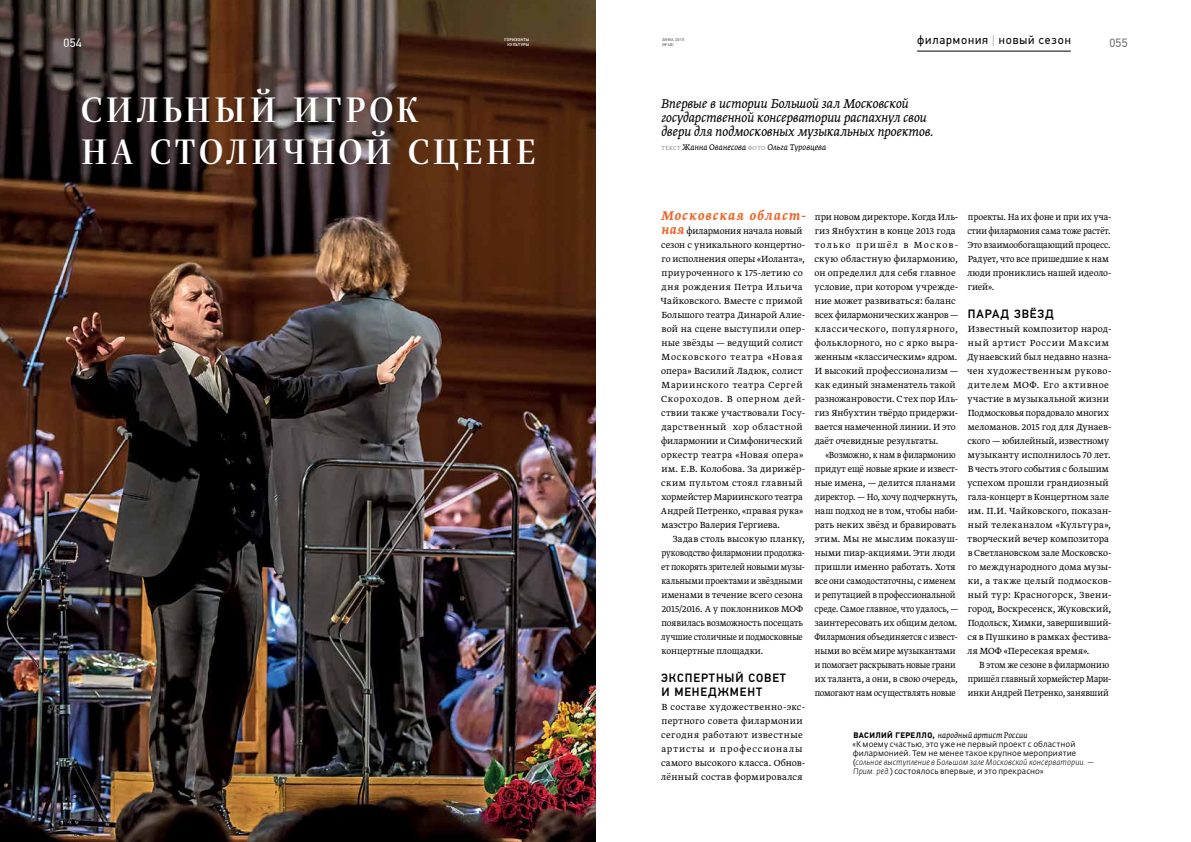
<style>
.page{position:relative;width:1191px;height:842px;background:#fff}
.page>*{position:absolute;margin:0;border:0;box-sizing:border-box;transform-origin:0 0}
.t1{font:42px/42px "Greta Dis Nar Pro Reg";letter-spacing:.105em;color:#fff}
.t2{font:italic 300 15px/14px "Greta Text Pro";letter-spacing:-.015em;color:#000}
.t3{font:italic 500 15px "Greta Text Pro";letter-spacing:.07em;color:#f16122}
.t4{font:500 12px/14px "PF Din Text Pro";letter-spacing:.08em;color:#000}
.t5{font:12px "PF Din Text Pro";letter-spacing:.07em;color:#000}
.t6{font:12px "PF Din Text Pro";color:#6d6e71}
.t7{font:12px "PF Din Text Pro";color:#fff}
.t8{font:300 10.5px/14px "Greta Text Pro";letter-spacing:.005em;color:#000}
.t9{font:300 10.5px/14px "Greta Text Pro";letter-spacing:.005em;color:#000;scale:.96 1}
.t10{font:300 10.5px/14px "Greta Text Pro";letter-spacing:.005em;color:#000;scale:.9 1}
.t11{font:300 10.5px/14px "Greta Text Pro";letter-spacing:.005em;color:#000;scale:.93 1}
.t12{font:300 10.5px/14px "Greta Text Pro";letter-spacing:.035em;color:#000}
.t13{font:8px/9px "Fedra Sans Pro";letter-spacing:.015em;color:#000}
.t14{font:italic 8px "Fedra Serif A Pro";letter-spacing:.015em;color:#000}
.t15{font:500 4px "PF Din Text Pro";letter-spacing:.07em;color:#fff}
.t16{font:500 4px/5px "PF Din Text Pro";letter-spacing:.07em;color:#6d6e71}
.s1{font-family:"PF Din Text Universal";font-weight:100}
.s2{font-family:"Fedra Serif B Pro";font-style:normal;font-size:5.5px;color:#808285}
.s3{font-weight:500;font-style:italic;font-size:15px;color:#f16122}
.s4{font-family:"PF Din Text Pro";font-weight:700;font-style:normal}
.s5{font-weight:300;font-style:italic}
</style>
<div class="page">
<img style="left:0;top:0;width:595px;height:842px">
<hr style="left:917px;top:51px;width:153px;height:1px;background:#000">
<p class="t15" style="left:504px;top:37px;width:26px">ГОРИЗОНТЫ</p>
<p class="t7" style="left:64px;top:36px;width:20px">054</p>
<p class="t15" style="left:507px;top:42px;width:23px">КУЛЬТУРЫ</p>
<p class="t16" style="left:662px;top:37px;width:24px">ЗИМА 2015 {№48}</p>
<p class="t5" style="left:917px;top:33px;width:155px">филармония <span class="s1">|</span> новый сезон</p>
<h1 class="t1" style="left:81px;top:90px;width:455px">СИЛЬНЫЙ ИГРОК<br>НА СТОЛИЧНОЙ СЦЕНЕ</h1>
<h2 class="t2" style="left:660px;top:97px;width:274px">Впервые в истории Большой зал Московской государственной консерватории распахнул свои двери для подмосковных музыкальных проектов.</h2>
<p class="t14" style="left:661px;top:142px;width:166px"><span class="s2">ТЕКСТ</span> Жанна Ованесова <span class="s2">ФОТО</span> Ольга Туровцева</p>
<p class="t6" style="left:1109px;top:36px;width:20px">055</p>
<h2 class="t3" style="left:661px;top:206px;width:146px">Московская област-</h2>
<p class="t9" style="left:660px;top:224px;width:152px"><span class="s3">ная</span> филармония начала новый сезон с уникального концертно&shy;го исполнения оперы «Иоланта», приуроченного к 175-летию со дня рождения Петра Ильича<br>Чайковского. Вместе с примой<br>Большого театра Динарой Алие&shy;вой на сцене выступили опер&shy;ные звёзды — ведущий солист<br>Московского театра «Новая опера» Василий Ладюк, солист<br>Мариинского театра Сергей<br>Скороходов. В оперном дей&shy;ствии также участвовали Госу&shy;дарственный хор областной филармонии и Симфонический оркестр театра «Новая опера» им. Е.В. Колобова. За дирижёр&shy;ским пультом стоял главный хормейстер Мариинского театра<br>Андрей Петренко, «правая рука» маэстро Валерия Гергиева.</p>
<p class="t8" style="left:661px;top:532px;width:145px;text-indent:12px">Задав столь высокую планку, руководство филармонии продолжа&shy;ет покорять зрителей новыми музы&shy;кальными проектами и звёздными именами в течение всего сезона<br>2015/2016. А у поклонников МОФ появилась возможность посещать лучшие столичные и подмосковные концертные площадки.</p>
<p class="t4" style="left:661px;top:671px;width:126px">ЭКСПЕРТНЫЙ СОВЕТ<br>И МЕНЕДЖМЕНТ</p>
<p class="t12" style="left:661px;top:700px;width:146px">В составе художественно-экс&shy;пертного совета филармонии сегодня работают известные артисты и профессионалы самого высокого класса. Обнов&shy;лённый состав формировался</p>
<p class="t11" style="left:967px;top:210px;width:156px">проекты. На их фоне и при их уча&shy;стии филармония сама тоже растёт.<br>Это взаимообогащающий процесс.<br>Радует, что все пришедшие к нам люди прониклись нашей идеоло&shy;гией».</p>
<p class="t4" style="left:967px;top:307px;width:88px">ПАРАД ЗВЁЗД</p>
<p class="t8" style="left:967px;top:322px;width:146px">Известный композитор народ&shy;ный артист России Максим<br>Дунаевский был недавно назна&shy;чен художественным руково&shy;дителем МОФ. Его активное участие в музыкальной жизни<br>Подмосковья порадовало многих меломанов. 2015 год для Дунаев&shy;ского — юбилейный, известному музыканту исполнилось 70 лет.<br>В честь этого события с большим успехом прошли грандиозный гала-концерт в Концертном зале им. П.И. Чайковского, показан&shy;ный телеканалом «Культура», творческий вечер композитора в Светлановском зале Московско&shy;го международного дома музы&shy;ки, а также целый подмосков&shy;ный тур: Красногорск, Звени&shy;город, Воскресенск, Жуковский,<br>Подольск, Химки, завершивший&shy;ся в Пушкино в рамках фестива&shy;ля МОФ «Пересекая время».</p>
<p class="t11" style="left:967px;top:658px;width:156px;text-indent:11px">В этом же сезоне в филармонию пришёл главный хормейстер Мари&shy;инки Андрей Петренко, занявший</p>
<p class="t14" style="left:853px;top:730px;width:176px"><span class="s4">ВАСИЛИЙ ГЕРЕЛЛО,</span> народный артист России</p>
<p class="t13" style="left:852px;top:739px;width:243px">«К моему счастью, это уже не первый проект с областной филармонией. Тем не менее такое крупное мероприятие (<span class="s5">сольное выступление в Большом зале Московской консерватории. — Прим. ред.</span>) состоялось впервые, и это прекрасно»</p>
<p class="t8" style="left:814px;top:210px;width:146px">при новом директоре. Когда Иль&shy;гиз Янбухтин в конце 2013 года только пришёл в Москов&shy;скую областную филармонию, он определил для себя главное условие, при котором учрежде&shy;ние может развиваться: баланс всех филармонических жанров — классического, популярного, фольклорного, но с ярко выра&shy;женным «классическим» ядром.<br>И высокий профессионализм — как единый знаменатель такой разножанровости. С тех пор Иль&shy;гиз Янбухтин твёрдо придержи&shy;вается намеченной линии. И это даёт очевидные результаты.</p>
<p class="t10" style="left:814px;top:448px;width:161px;text-indent:11px">«Возможно, к нам в филармонию придут ещё новые яркие и извест&shy;ные имена, — делится планами директор. — Но, хочу подчеркнуть, наш подход не в том, чтобы наби&shy;рать неких звёзд и бравировать этим. Мы не мыслим показуш&shy;ными пиар-акциями. Эти люди пришли именно работать. Хотя все они самодостаточны, с именем и репутацией в профессиональной среде. Самое главное, что удалось, — заинтересовать их общим делом.<br>Филармония объединяется с извест&shy;ными во всём мире музыкантами и помогает раскрывать новые грани их таланта, а они, в свою очередь, помогают нам осуществлять новые</p>
</div>
